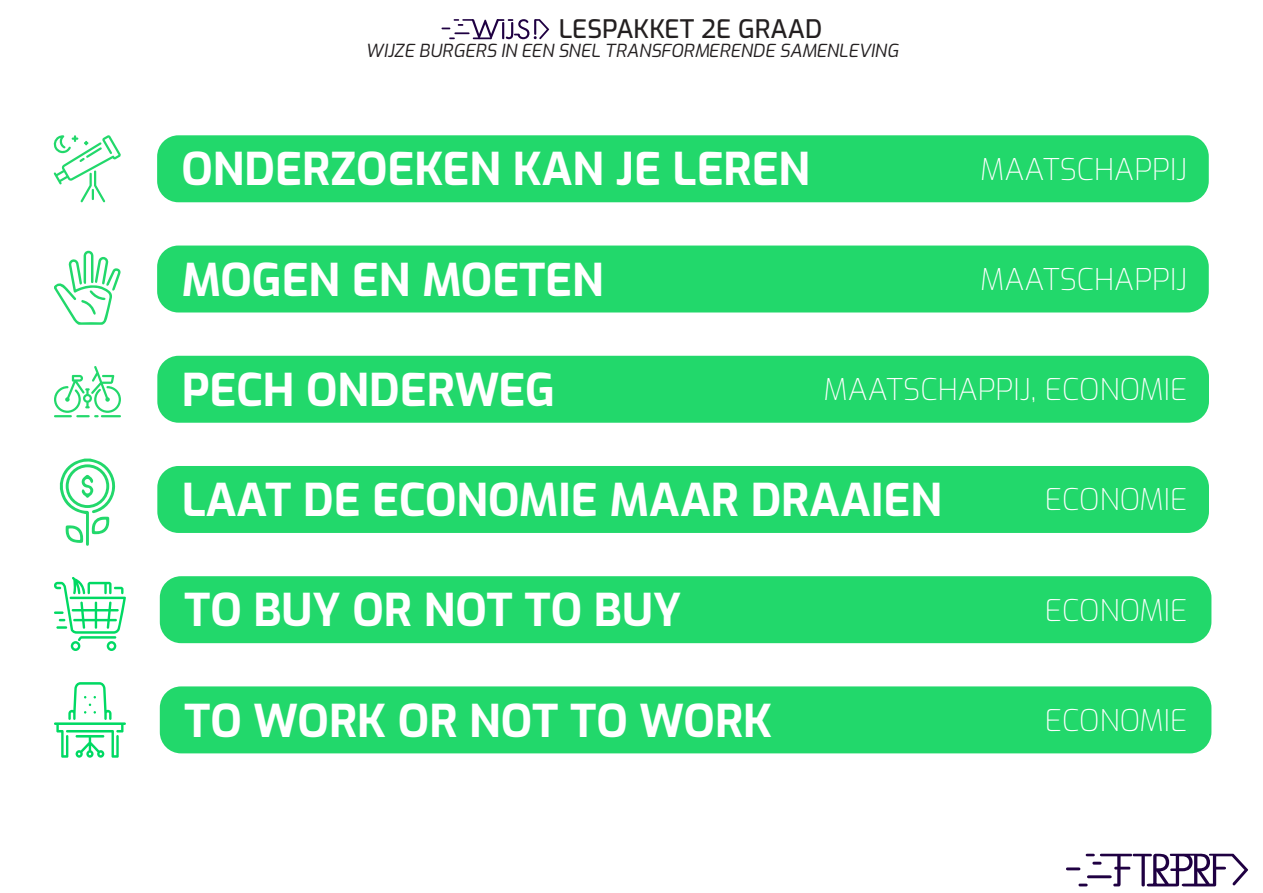
<style>
.page{position:relative;width:1263px;height:893px;background:#fff}
.page>*{position:absolute;margin:0;border:0;box-sizing:border-box;transform-origin:0 0}
.t1{font:700 45px "Exo";color:#fff}
.t2{font:200 30px "Exo";color:#fff}
.t3{font:500 25.5px "Exo";color:#231f20}
.t4{font:italic 18px "Exo";color:#231f20}
</style>
<div class="page">
<svg style="left:1066px;top:853px;width:182px;height:33px"></svg>
<svg style="left:441px;top:19px;width:108px;height:21px"></svg>
<div style="left:157px;top:466px;width:1052px;height:67px;background:#22d86b;border-radius:21px"></div>
<div style="left:157px;top:135px;width:1052px;height:67px;background:#22d86b;border-radius:21px"></div>
<div style="left:157px;top:356px;width:1052px;height:67px;background:#22d86b;border-radius:21px"></div>
<div style="left:157px;top:246px;width:1052px;height:66px;background:#22d86b;border-radius:21px"></div>
<svg style="left:53px;top:135px;width:68px;height:67px"></svg>
<svg style="left:54px;top:366px;width:67px;height:51px"></svg>
<svg style="left:60px;top:459px;width:56px;height:87px"></svg>
<svg style="left:54px;top:251px;width:67px;height:74px"></svg>
<div style="left:160px;top:576px;width:1051px;height:67px;background:#22d86b;border-radius:21px"></div>
<div style="left:160px;top:686px;width:1051px;height:67px;background:#22d86b;border-radius:21px"></div>
<svg style="left:54px;top:577px;width:72px;height:74px"></svg>
<svg style="left:54px;top:682px;width:72px;height:76px"></svg>
<p class="t3" style="left:559px;top:10px;width:265px">LESPAKKET 2E GRAAD</p>
<p class="t4" style="left:365px;top:37px;width:534px">WIJZE BURGERS IN EEN SNEL TRANSFORMERENDE SAMENLEVING</p>
<p class="t1" style="left:181px;top:135px;width:630px">ONDERZOEKEN KAN JE LEREN</p>
<p class="t1" style="left:181px;top:245px;width:424px">MOGEN EN MOETEN</p>
<p class="t2" style="left:980px;top:147px;width:209px">MAATSCHAPPIJ</p>
<p class="t2" style="left:980px;top:257px;width:209px">MAATSCHAPPIJ</p>
<p class="t1" style="left:182px;top:355px;width:375px">PECH ONDERWEG</p>
<p class="t2" style="left:824px;top:367px;width:365px">MAATSCHAPPIJ, ECONOMIE</p>
<p class="t1" style="left:182px;top:466px;width:762px">LAAT DE ECONOMIE MAAR DRAAIEN</p>
<p class="t1" style="left:184px;top:576px;width:499px">TO BUY OR NOT TO BUY</p>
<p class="t2" style="left:1045px;top:478px;width:144px">ECONOMIE</p>
<p class="t2" style="left:1045px;top:589px;width:144px">ECONOMIE</p>
<p class="t1" style="left:184px;top:686px;width:590px">TO WORK OR NOT TO WORK</p>
<p class="t2" style="left:1045px;top:698px;width:144px">ECONOMIE</p>
</div>
